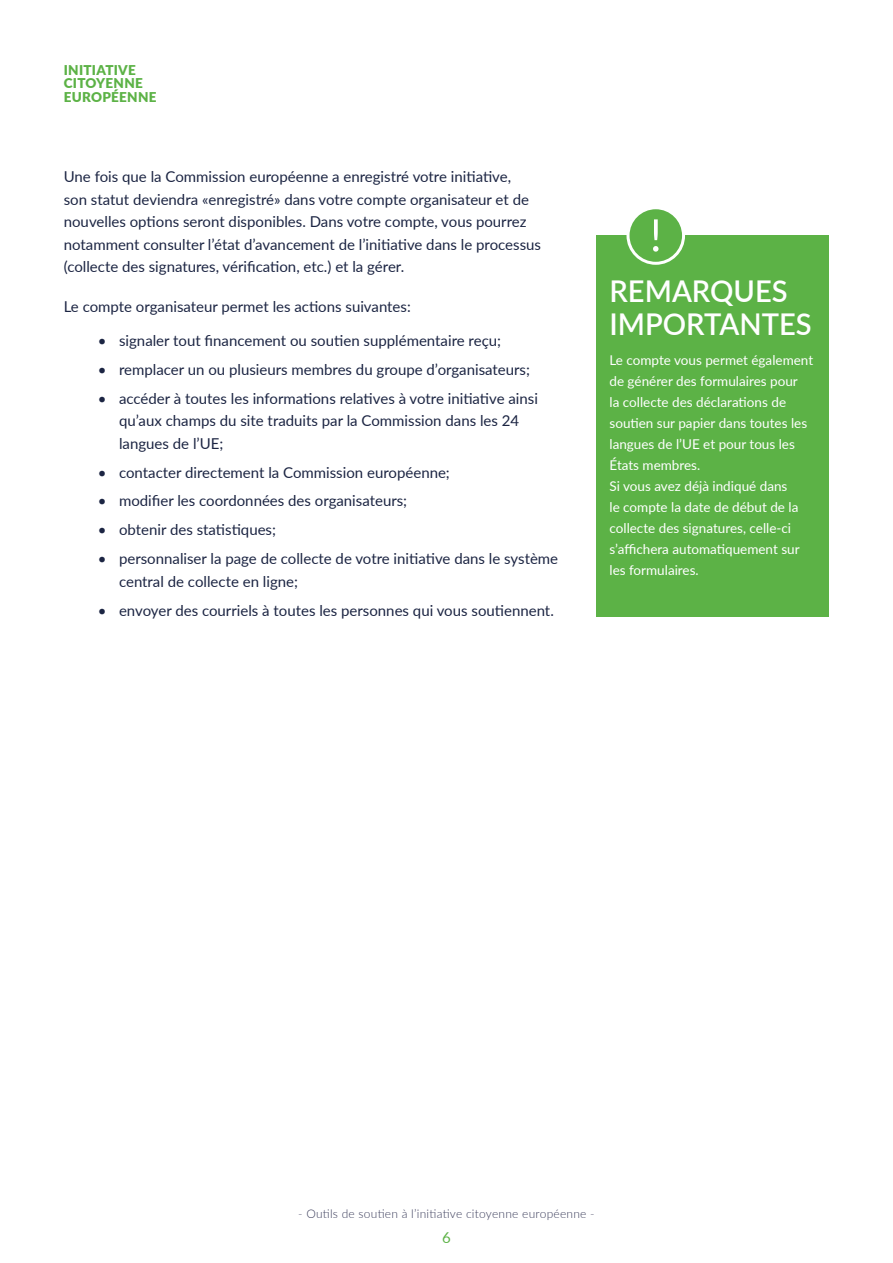
<style>
.page{position:relative;width:893px;height:1263px;background:#fff}
.page>*{position:absolute;margin:0;border:0;box-sizing:border-box;transform-origin:0 0}
.t1{font:600 30px/33px "Lato";color:#fff}
.t2{font:15px/22.5px "Lato";color:#1c2543}
.t3{font:15px "Lato";color:#5cb246}
.t4{font:13.5px/21px "Lato";color:#fff}
.t5{font:900 13.5px/13.5px "Lato";letter-spacing:.02em;color:#5cb246}
.t6{font:300 12px "Lato";letter-spacing:.02em;color:#3c3e5c}
</style>
<div class="page">
<div style="left:597px;top:235px;width:232px;height:382px;background:#5cb246"></div>
<div style="left:628px;top:208px;width:55px;height:55px;background:#5cb246;border-radius:50%"></div>
<div style="left:626px;top:206px;width:59px;height:59px;border:3px solid #fff;border-radius:50%"></div>
<svg style="left:653px;top:219px;width:5px;height:33px"></svg>
<p class="t5" style="left:64px;top:62px;width:94px">INITIATIVE<br>CITOYENNE<br>EUROPÉENNE</p>
<p class="t2" style="left:64px;top:165px;width:479px">Une fois que la Commission européenne a enregistré votre initiative,<br>son statut deviendra «enregistré» dans votre compte organisateur et de nouvelles options seront disponibles. Dans votre compte, vous pourrez notamment consulter l’état d’avancement de l’initiative dans le processus (collecte des signatures, vérification, etc.) et la gérer.</p>
<p class="t2" style="left:64px;top:294px;width:349px">Le compte organisateur permet les actions suivantes:</p>
<p class="t2" style="left:98px;top:329px;width:405px">• signaler tout financement ou soutien supplémentaire reçu;</p>
<p class="t2" style="left:98px;top:357px;width:434px">• remplacer un ou plusieurs membres du groupe d’organisateurs;</p>
<p class="t2" style="left:119px;top:386px;width:420px;text-indent:-21px">• accéder à toutes les informations relatives à votre initiative ainsi qu’aux champs du site traduits par la Commission dans les 24 langues de l’UE;</p>
<p class="t2" style="left:98px;top:460px;width:354px">• contacter directement la Commission européenne;</p>
<p class="t2" style="left:98px;top:489px;width:311px">• modifier les coordonnées des organisateurs;</p>
<p class="t2" style="left:98px;top:518px;width:180px">• obtenir des statistiques;</p>
<p class="t2" style="left:119px;top:547px;width:441px;text-indent:-21px">• personnaliser la page de collecte de votre initiative dans le système central de collecte en ligne;</p>
<p class="t2" style="left:98px;top:598px;width:458px">• envoyer des courriels à toutes les personnes qui vous soutiennent.</p>
<h1 class="t1" style="left:609px;top:273px;width:204px">REMARQUES<br>IMPORTANTES</h1>
<p class="t4" style="left:609px;top:349px;width:205px">Le compte vous permet également de générer des formulaires pour<br>la collecte des déclarations de soutien sur papier dans toutes les langues de l’UE et pour tous les<br>États membres.<br>Si vous avez déjà indiqué dans<br>le compte la date de début de la collecte des signatures, celle-ci s’affichera automatiquement sur les formulaires.</p>
<p class="t6" style="left:298px;top:1206px;width:298px">- Outils de soutien à l’initiative citoyenne européenne -</p>
<p class="t3" style="left:442px;top:1227px;width:10px">6</p>
</div>
